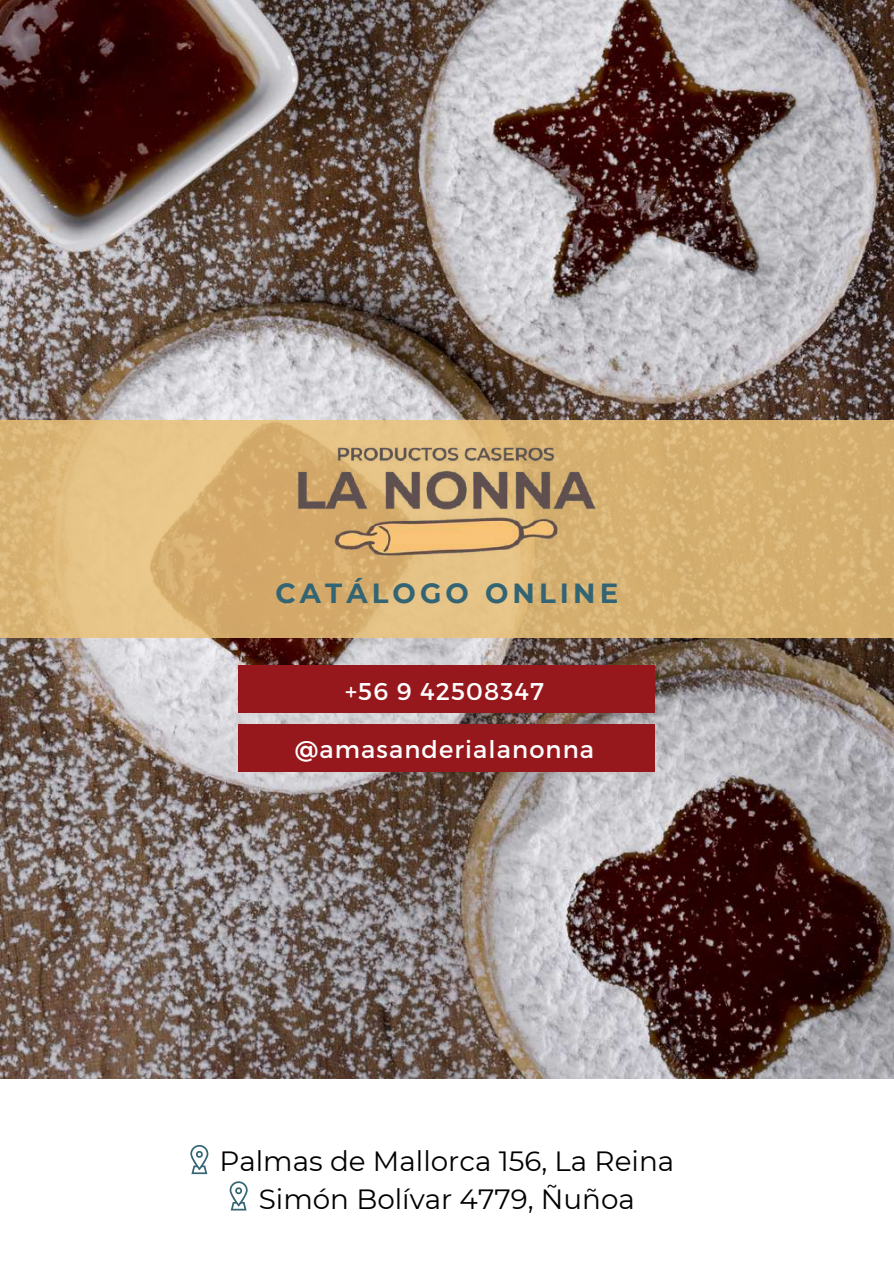
<style>
.page{position:relative;width:894px;height:1264px;background:#fff}
.page>*{position:absolute;margin:0;border:0;box-sizing:border-box;transform-origin:0 0}
.t1{font:27.75px/38.2px "Montserrat";color:#000;text-align:center}
.t2{font:700 27.6px "Montserrat";letter-spacing:.15em;color:#336474}
.t3{font:24.15px "Montserrat";letter-spacing:.045em;color:#fffefe}
</style>
<div class="page">
<img style="left:0;top:0;width:893px;height:1078px">
<div style="left:238px;top:665px;width:416px;height:48px;background:#96171c"></div>
<div style="left:238px;top:724px;width:416px;height:47px;background:#96171c"></div>
<svg style="left:0;top:420px;width:893px;height:217px;background:#dab577"></svg>
<img style="left:259px;top:314px;width:375px;height:351px">
<svg style="left:190px;top:1145px;width:18px;height:29px"></svg>
<svg style="left:229px;top:1181px;width:18px;height:29px"></svg>
<p class="t2" style="left:275px;top:576px;width:344px">CATÁLOGO ONLINE</p>
<p class="t3" style="left:345px;top:675px;width:200px">+56 9 42508347</p>
<p class="t3" style="left:295px;top:734px;width:300px">@amasanderialanonna</p>
<p class="t1" style="left:219px;top:1142px;width:456px">Palmas de Mallorca 156, La Reina<br>Simón Bolívar 4779, Ñuñoa</p>
</div>
